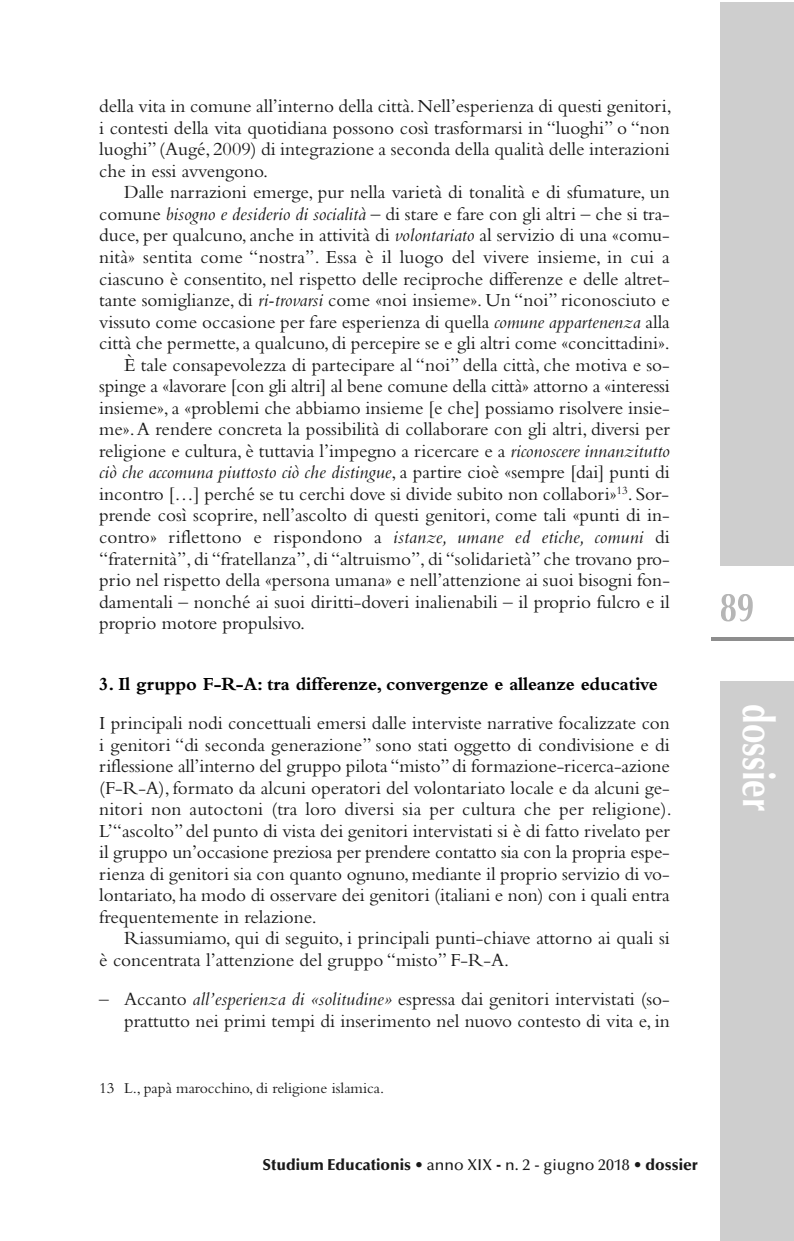
<style>
.page{position:relative;width:794px;height:1241px;background:#fff}
.page>*{position:absolute;margin:0;border:0;box-sizing:border-box;transform-origin:0 0}
.t1{font:700 43.75px "Optima";color:#fff;scale:.8 1}
.t2{font:19.25px/21.5px "Bembo";color:#191919;text-align:justify}
.t3{font:italic 19.25px "Bembo";color:#191919}
.t4{font:700 19.25px "Bembo";letter-spacing:-.01em;color:#010101}
.t5{font:900 15.75px "Optima";color:#191919}
.t6{font:15.75px "Bembo";color:#191919}
.s1{font-style:italic}
.s2{font-style:normal}
.s3{font-weight:500}
</style>
<div class="page">
<svg style="left:721px;top:594px;width:31px;height:27px"></svg>
<svg style="left:711px;top:637px;width:83px;height:3px"></svg>
<div style="left:720px;top:680px;width:74px;height:560px;background:#cecece"></div>
<div style="left:720px;top:2px;width:74px;height:564px;background:#cecece"></div>
<p class="t2" style="left:99px;top:97px;width:574px">della vita in comune all’interno della città.Nell’esperienza di questi genitori, i contesti della vita quotidiana possono così trasformarsi in “luoghi” o “non luoghi” (Augé, 2009) di integrazione a seconda della qualità delle interazioni che in essi avvengono.</p>
<p class="t2" style="left:124px;top:183px;width:547px">Dalle narrazioni emerge, pur nella varietà di tonalità e di sfumature, un</p>
<p class="t2" style="left:99px;top:205px;width:572px">comune <span class="s1">bisogno e desiderio di socialità –</span> di stare e fare con gli altri – che si tra-</p>
<p class="t2" style="left:99px;top:226px;width:572px">duce, per qualcuno, anche in attività di <span class="s1">volontariato</span> al servizio di una «comu-</p>
<p class="t2" style="left:99px;top:248px;width:572px">nità» sentita come “nostra”. Essa è il luogo del vivere insieme, in cui a</p>
<p class="t2" style="left:99px;top:269px;width:572px">ciascuno è consentito, nel rispetto delle reciproche differenze e delle altret-</p>
<p class="t2" style="left:99px;top:291px;width:572px">tante somiglianze, di <span class="s1">ri-trovarsi</span> come «noi insieme». Un “noi” riconosciuto e</p>
<p class="t2" style="left:99px;top:313px;width:572px">vissuto come occasione per fare esperienza di quella <span class="s1">comune appartenenza</span> alla</p>
<p class="t2" style="left:99px;top:334px;width:572px">città che permette,a qualcuno, di percepire se e gli altri come «concittadini».</p>
<p class="t2" style="left:124px;top:356px;width:547px">È tale consapevolezza di partecipare al “noi” della città, che motiva e so-</p>
<p class="t2" style="left:99px;top:377px;width:572px">spinge a «lavorare [con gli altri] al bene comune della città» attorno a «interessi</p>
<p class="t2" style="left:99px;top:399px;width:572px">insieme», a «problemi che abbiamo insieme [e che] possiamo risolvere insie-</p>
<p class="t2" style="left:99px;top:420px;width:572px">me».A rendere concreta la possibilità di collaborare con gli altri, diversi per</p>
<p class="t2" style="left:99px;top:442px;width:572px">religione e cultura, è tuttavia l’impegno a ricercare e a <span class="s1">riconoscere innanzitutto</span></p>
<p class="t3" style="left:99px;top:465px;width:572px">ciò che accomuna piuttosto ciò che distingue<span class="s2">, a partire cioè «sempre [dai] punti di</span></p>
<p class="t2" style="left:99px;top:485px;width:571px">incontro […] perché se tu cerchi dove si divide subito non collabori»<sup>13</sup>. Sor-</p>
<p class="t2" style="left:99px;top:506px;width:572px">prende così scoprire, nell’ascolto di questi genitori, come tali «punti di in-</p>
<p class="t2" style="left:99px;top:528px;width:572px">contro» riflettono e rispondono a <span class="s1">istanze, umane ed etiche, comuni</span> di</p>
<p class="t2" style="left:99px;top:549px;width:572px">“fraternità”, di “fratellanza”, di “altruismo”, di “solidarietà” che trovano pro-</p>
<p class="t2" style="left:99px;top:571px;width:572px">prio nel rispetto della «persona umana» e nell’attenzione ai suoi bisogni fon-</p>
<p class="t2" style="left:99px;top:592px;width:572px">damentali – nonché ai suoi diritti-doveri inalienabili – il proprio fulcro e il</p>
<p class="t2" style="left:99px;top:614px;width:207px">proprio motore propulsivo.</p>
<p class="t4" style="left:99px;top:677px;width:560px">3. Il gruppo F-R-A: tra differenze, convergenze e alleanze educative</p>
<p class="t2" style="left:99px;top:714px;width:574px">I principali nodi concettuali emersi dalle interviste narrative focalizzate con i genitori “di seconda generazione” sono stati oggetto di condivisione e di riflessione all’interno del gruppo pilota “misto” di formazione-ricerca-azione (F-R-A), formato da alcuni operatori del volontariato locale e da alcuni ge&shy;nitori non autoctoni (tra loro diversi sia per cultura che per religione).<br>L’“ascolto” del punto di vista dei genitori intervistati si è di fatto rivelato per il gruppo un’occasione preziosa per prendere contatto sia con la propria espe&shy;rienza di genitori sia con quanto ognuno,mediante il proprio servizio di vo&shy;lontariato, ha modo di osservare dei genitori (italiani e non) con i quali entra frequentemente in relazione.</p>
<p class="t2" style="left:99px;top:929px;width:572px;text-indent:25px">Riassumiamo, qui di seguito, i principali punti-chiave attorno ai quali si è concentrata l’attenzione del gruppo “misto” F-R-A.</p>
<p class="t2" style="left:99px;top:989px;width:572px;text-align:right">– Accanto <span class="s1">all’esperienza di «solitudine»</span> espressa dai genitori intervistati (so&shy;prattutto nei primi tempi di inserimento nel nuovo contesto di vita e, in</p>
<p class="t6" style="left:99px;top:1082px;width:286px">13 L., papà marocchino, di religione islamica.</p>
<p class="t5" style="left:262px;top:1158px;width:437px">Studium Educationis <span class="s3">• anno XIX</span> - <span class="s3">n. 2 - giugno 2018 •</span> dossier</p>
<h1 class="t1" style="left:783px;top:704px;width:135px;rotate:90deg">dossier</h1>
</div>
